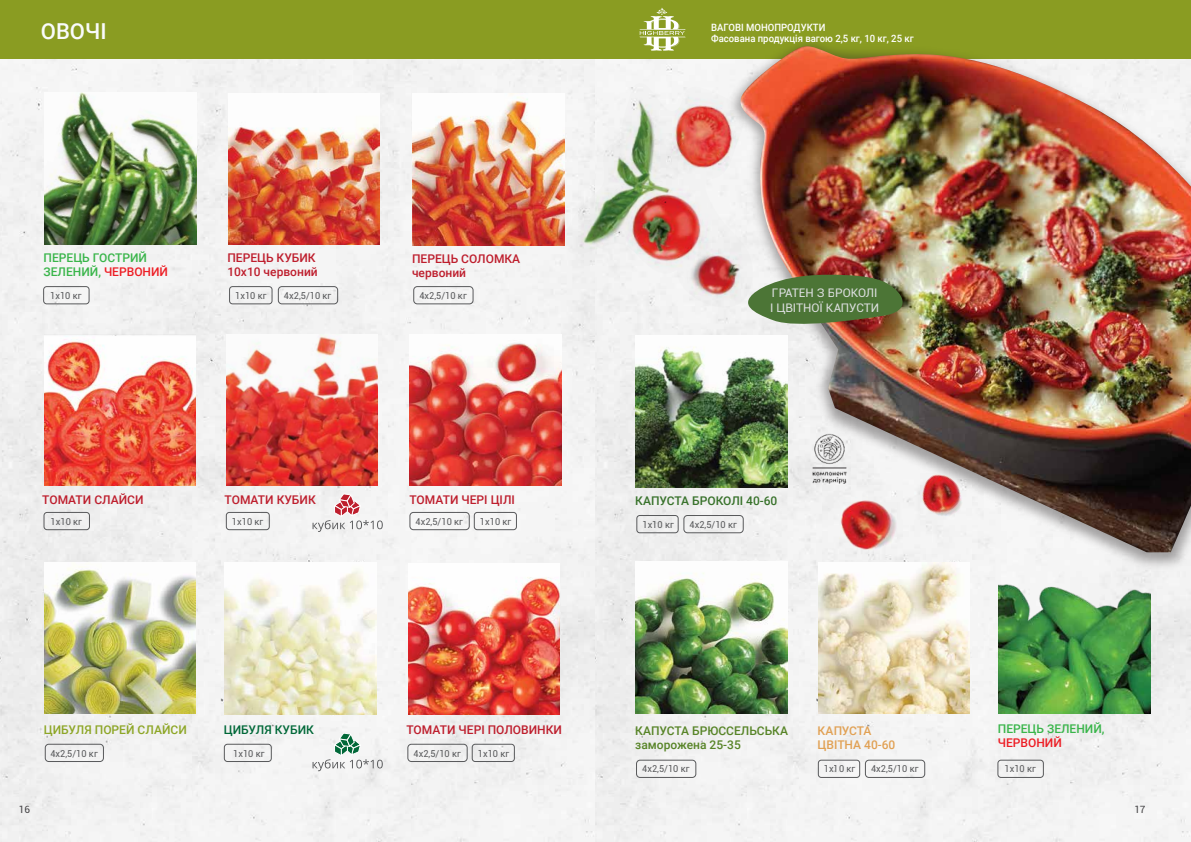
<style>
.page{position:relative;width:1191px;height:842px;background:#fff}
.page>*{position:absolute;margin:0;border:0;box-sizing:border-box;transform-origin:0 0}
.t1{font:500 22px "Roboto";color:#f9fbfb}
.t2{font:500 12px/14px "Roboto";color:#be1e2d}
.t3{font:500 12px/14px "Roboto";color:#39b54a}
.t4{font:500 12px/14px "Roboto";color:#578427}
.t5{font:500 12px "Roboto";color:#38722b}
.t6{font:500 12px/14px "Roboto";color:#e1a154}
.t7{font:500 12px "Roboto";color:#8da626}
.t8{font:500 12px "Roboto";color:#006838}
.t9{font:11.8px/14.2px "Roboto";color:#dddfe0}
.t10{font:500 10.1px/11px "Roboto";color:#fff;scale:.94 1}
.t11{font:10px "Roboto";color:#414042}
.t12{font:9.5px "Roboto";color:#58595b}
.s1{color:#ed1d24}
</style>
<div class="page">
<div style="left:0;top:58px;width:1190px;height:784px;background:#f3f3f3"></div>
<img style="left:225px;top:563px;width:151px;height:151px">
<img style="left:44px;top:563px;width:152px;height:151px">
<div style="left:45px;top:744px;width:59px;height:18px;border:1px solid #58595b;border-radius:4px"></div>
<div style="left:224px;top:744px;width:48px;height:18px;border:1px solid #58595b;border-radius:3px"></div>
<svg style="left:312px;top:733px;width:71px;height:38px"></svg>
<svg style="left:312px;top:494px;width:71px;height:38px"></svg>
<img style="left:44px;top:93px;width:152px;height:151px">
<img style="left:44px;top:334px;width:151px;height:152px">
<img style="left:413px;top:94px;width:151px;height:151px">
<img style="left:229px;top:94px;width:150px;height:150px">
<div style="left:0;top:0;width:596px;height:58px;background:#8a9c22"></div>
<div style="left:44px;top:512px;width:46px;height:18px;border:1px solid #58595b;border-radius:3px"></div>
<div style="left:43px;top:286px;width:46px;height:18px;border:1px solid #58595b;border-radius:3px"></div>
<div style="left:409px;top:512px;width:60px;height:18px;border:1px solid #58595b;border-radius:4px"></div>
<div style="left:474px;top:512px;width:43px;height:18px;border:1px solid #58595b;border-radius:3px"></div>
<div style="left:407px;top:744px;width:60px;height:18px;border:1px solid #58595b;border-radius:4px"></div>
<div style="left:472px;top:744px;width:43px;height:18px;border:1px solid #58595b;border-radius:3px"></div>
<img style="left:408px;top:563px;width:151px;height:152px">
<img style="left:410px;top:334px;width:151px;height:152px">
<img style="left:226px;top:334px;width:152px;height:152px">
<div style="left:226px;top:512px;width:44px;height:18px;border:1px solid #58595b;border-radius:3px"></div>
<div style="left:278px;top:286px;width:60px;height:18px;border:1px solid #58595b;border-radius:4px"></div>
<div style="left:229px;top:286px;width:43px;height:18px;border:1px solid #58595b;border-radius:3px"></div>
<div style="left:413px;top:286px;width:60px;height:18px;border:1px solid #58595b;border-radius:4px"></div>
<img style="left:818px;top:594px;width:152px;height:119px">
<img style="left:636px;top:561px;width:152px;height:152px">
<img style="left:636px;top:335px;width:65px;height:152px">
<div style="left:594px;top:0;width:597px;height:58px;background:#8a9c22"></div>
<div style="left:683px;top:515px;width:60px;height:18px;border:1px solid #58595b;border-radius:4px"></div>
<div style="left:636px;top:515px;width:42px;height:18px;border:1px solid #58595b;border-radius:3px"></div>
<div style="left:865px;top:760px;width:60px;height:18px;border:1px solid #58595b;border-radius:4px"></div>
<div style="left:818px;top:760px;width:42px;height:18px;border:1px solid #58595b;border-radius:3px"></div>
<div style="left:636px;top:760px;width:60px;height:18px;border:1px solid #58595b;border-radius:4px"></div>
<img style="left:998px;top:594px;width:152px;height:119px">
<div style="left:997px;top:760px;width:46px;height:18px;border:1px solid #58595b;border-radius:3px"></div>
<img style="left:701px;top:43px;width:490px;height:551px">
<img style="left:735px;top:46px;width:456px;height:506px">
<img style="left:740px;top:274px;width:169px;height:55px">
<img style="left:564px;top:82px;width:190px;height:233px">
<img style="left:830px;top:488px;width:87px;height:74px">
<img style="left:909px;top:464px;width:74px;height:67px">
<svg style="left:639px;top:8px;width:46px;height:43px"></svg>
<p class="t1" style="left:41px;top:16px;width:67px">ОВОЧІ</p>
<p class="t10" style="left:711px;top:22px;width:217px">ВАГОВІ МОНОПРОДУКТИ<br>Фасована продукція вагою 2,5 кг, 10 кг, 25 кг</p>
<p class="t3" style="left:44px;top:250px;width:126px">ПЕРЕЦЬ ГОСТРИЙ<br>ЗЕЛЕНИЙ, <span class="s1">ЧЕРВОНИЙ</span></p>
<p class="t2" style="left:227px;top:251px;width:92px">ПЕРЕЦЬ КУБИК<br>10х10 червоний</p>
<p class="t2" style="left:412px;top:252px;width:110px">ПЕРЕЦЬ СОЛОМКА червоний</p>
<p class="t12" style="left:50px;top:289px;width:33px">1х10 кг</p>
<p class="t12" style="left:235px;top:289px;width:33px">1х10 кг</p>
<p class="t12" style="left:284px;top:289px;width:49px">4х2,5/10 кг</p>
<p class="t12" style="left:419px;top:289px;width:49px">4х2,5/10 кг</p>
<p class="t9" style="left:770px;top:286px;width:111px">ГРАТЕН З БРОКОЛІ<br>І ЦВІТНОЇ КАПУСТИ</p>
<p class="t2" style="left:42px;top:492px;width:103px">ТОМАТИ СЛАЙСИ</p>
<p class="t12" style="left:51px;top:515px;width:33px">1х10 кг</p>
<p class="t2" style="left:225px;top:492px;width:93px">ТОМАТИ КУБИК</p>
<p class="t12" style="left:232px;top:515px;width:33px">1х10 кг</p>
<p class="t2" style="left:409px;top:492px;width:107px">ТОМАТИ ЧЕРІ ЦІЛІ</p>
<p class="t12" style="left:415px;top:515px;width:49px">4х2,5/10 кг</p>
<p class="t12" style="left:480px;top:515px;width:33px">1х10 кг</p>
<p class="t5" style="left:635px;top:492px;width:144px">КАПУСТА БРОКОЛІ 40-60</p>
<p class="t12" style="left:642px;top:518px;width:33px">1х10 кг</p>
<p class="t12" style="left:689px;top:518px;width:49px">4х2,5/10 кг</p>
<p class="t7" style="left:44px;top:722px;width:145px">ЦИБУЛЯ ПОРЕЙ СЛАЙСИ</p>
<p class="t12" style="left:50px;top:746px;width:49px">4х2,5/10 кг</p>
<p class="t11" style="left:19px;top:803px;width:13px">16</p>
<p class="t8" style="left:224px;top:722px;width:92px">ЦИБУЛЯ КУБИК</p>
<p class="t12" style="left:233px;top:747px;width:33px">1х10 кг</p>
<p class="t2" style="left:406px;top:723px;width:157px">ТОМАТИ ЧЕРІ ПОЛОВИНКИ</p>
<p class="t12" style="left:413px;top:746px;width:49px">4х2,5/10 кг</p>
<p class="t12" style="left:478px;top:746px;width:33px">1х10 кг</p>
<p class="t4" style="left:635px;top:723px;width:154px">КАПУСТА БРЮССЕЛЬСЬКА заморожена 25-35</p>
<p class="t6" style="left:817px;top:723px;width:79px">КАПУСТА<br>ЦВІТНА 40-60</p>
<p class="t3" style="left:997px;top:722px;width:108px">ПЕРЕЦЬ ЗЕЛЕНИЙ,<br><span class="s1">ЧЕРВОНИЙ</span></p>
<p class="t12" style="left:1004px;top:762px;width:33px">1х10 кг</p>
<p class="t12" style="left:642px;top:762px;width:49px">4х2,5/10 кг</p>
<p class="t12" style="left:824px;top:762px;width:33px">1х10 кг</p>
<p class="t12" style="left:871px;top:762px;width:49px">4х2,5/10 кг</p>
<p class="t11" style="left:1134px;top:803px;width:13px">17</p>
</div>
